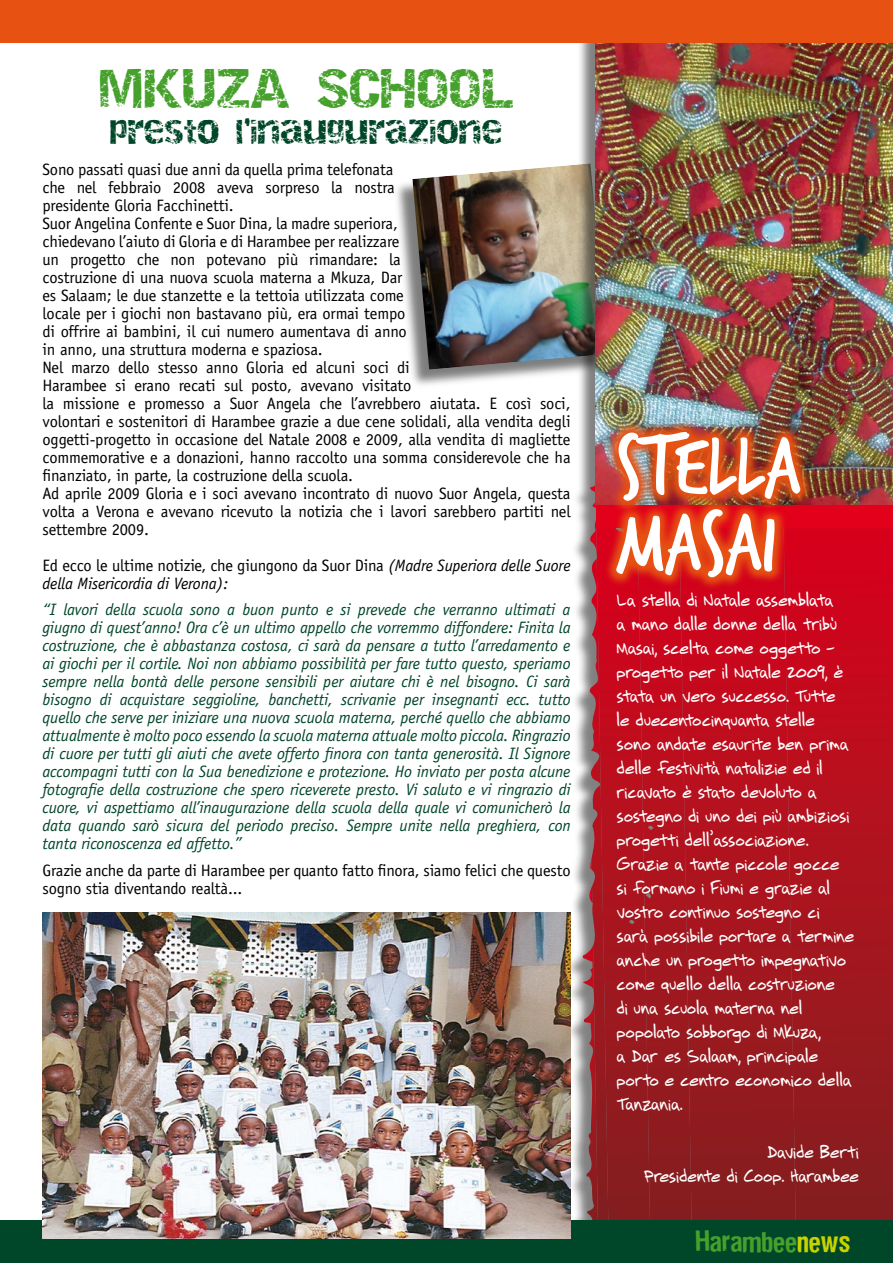
<style>
.page{position:relative;width:893px;height:1263px;background:#fff}
.page>*{position:absolute;margin:0;border:0;box-sizing:border-box;transform-origin:0 0}
.t1{font:90px/76.5px "Trash Hand";color:#fff}
.t2{font:39px "Destroy";color:#45a12b}
.t3{font:27px "Dirtyhouse";color:#45a12b}
.t4{font:24px "Destroy";color:#004629}
.t5{font:18px/24px "Printhouse";letter-spacing:-.03em;color:#fff}
.t6{font:16.5px/18px "Officina Sans";letter-spacing:-.01em;color:#000}
.t7{font:italic 16.5px/18px "Officina Sans";letter-spacing:-.01em;color:#004629;text-align:justify}
.t8{font:italic 16.5px/18px "Officina Sans";letter-spacing:-.01em;color:#000}
.s1{font-family:"Coffeehouse"}
.s2{font-style:normal}
.s3{color:#c8d200}
</style>
<div class="page">
<div style="left:393px;top:165px;width:213px;height:224px;background:#000;opacity:.51"></div>
<img style="left:412px;top:165px;width:152px;height:205px">
<div style="left:564px;top:12px;width:329px;height:1251px;background:#000;opacity:.5"></div>
<svg style="left:583px;top:448px;width:95px;height:772px;background:#a7212b"></svg>
<svg style="left:678px;top:592px;width:105px;height:628px;background:#a9131e"></svg>
<svg style="left:783px;top:528px;width:110px;height:692px;background:#ac121e"></svg>
<img style="left:595px;top:43px;width:298px;height:462px">
<div style="left:0;top:1220px;width:893px;height:43px;background:#004629"></div>
<div style="left:0;top:0;width:893px;height:43px;background:#e75112"></div>
<img style="left:43px;top:913px;width:528px;height:326px">
<img style="left:602px;top:418px;width:212px;height:174px">
<h2 class="t2" style="left:100px;top:64px;width:415px">MKUZA SCHOOL</h2>
<h3 class="t4" style="left:110px;top:117px;width:394px">PRESTO L<span class="s1">’</span>INAUGURAZIONE</h3>
<p class="t6" style="left:43px;top:160px;width:530px">Sono passati quasi due anni da quella prima telefonata<br>che nel febbraio 2008 aveva sorpreso la nostra<br>presidente Gloria Facchinetti.<br>Suor Angelina Confente e Suor Dina, la madre superiora,<br>chiedevano l’aiuto di Gloria e di Harambee per realizzare<br>un progetto che non potevano più rimandare: la<br>costruzione di una nuova scuola materna a Mkuza, Dar<br>es Salaam; le due stanzette e la tettoia utilizzata come<br>locale per i giochi non bastavano più, era ormai tempo<br>di offrire ai bambini, il cui numero aumentava di anno<br>in anno, una struttura moderna e spaziosa.<br>Nel marzo dello stesso anno Gloria ed alcuni soci di<br>Harambee si erano recati sul posto, avevano visitato<br>la missione e promesso a Suor Angela che l’avrebbero aiutata. E così soci, volontari e sostenitori di Harambee grazie a due cene solidali, alla vendita degli oggetti-progetto in occasione del Natale 2008 e 2009, alla vendita di magliette commemorative e a donazioni, hanno raccolto una somma considerevole che ha finanziato, in parte, la costruzione della scuola.<br>Ad aprile 2009 Gloria e i soci avevano incontrato di nuovo Suor Angela, questa volta a Verona e avevano ricevuto la notizia che i lavori sarebbero partiti nel settembre 2009.</p>
<p class="t8" style="left:43px;top:556px;width:530px"><span class="s2">Ed ecco le ultime notizie, che giungono da Suor Dina</span> (Madre Superiora delle Suore della Misericordia di Verona):</p>
<p class="t7" style="left:43px;top:601px;width:530px">“I lavori della scuola sono a buon punto e si prevede che verranno ultimati a giugno di quest’anno! Ora c’è un ultimo appello che vorremmo diffondere: Finita la costruzione, che è abbastanza costosa, ci sarà da pensare a tutto l’arredamento e ai giochi per il cortile. Noi non abbiamo possibilità per fare tutto questo, speriamo sempre nella bontà delle persone sensibili per aiutare chi è nel bisogno. Ci sarà bisogno di acquistare seggioline, banchetti, scrivanie per insegnanti ecc. tutto quello che serve per iniziare una nuova scuola materna, perché quello che abbiamo attualmente è molto poco essendo la scuola materna attuale molto piccola. Ringrazio di cuore per tutti gli aiuti che avete offerto finora con tanta generosità. Il Signore accompagni tutti con la Sua benedizione e protezione. Ho inviato per posta alcune fotografie della costruzione che spero riceverete presto. Vi saluto e vi ringrazio di cuore, vi aspettiamo all’inaugurazione della scuola della quale vi comunicherò la data quando sarò sicura del periodo preciso. Sempre unite nella preghiera, con tanta riconoscenza ed affetto.”</p>
<p class="t6" style="left:43px;top:861px;width:530px">Grazie anche da parte di Harambee per quanto fatto finora, siamo felici che questo sogno stia diventando realtà...</p>
<h1 class="t1" style="left:617px;top:432px;width:185px">STELLA<br>MASAI</h1>
<p class="t5" style="left:617px;top:587px;width:239px">La stella di Natale assemblata<br>a mano dalle donne della tribù<br>Masai, scelta come oggetto - progetto per il Natale 2009, è stata un vero successo. Tutte<br>le duecentocinquanta stelle<br>sono andate esaurite ben prima delle festività natalizie ed il ricavato è stato devoluto a sostegno di uno dei più ambiziosi progetti dell’associazione.<br>Grazie a tante piccole gocce si formano i Fiumi e grazie al vostro continuo sostegno ci sarà possibile portare a termine anche un progetto impegnativo come quello della costruzione<br>di una scuola materna nel popolato sobborgo di Mkuza,<br>a Dar es Salaam, principale porto e centro economico della<br>Tanzania.</p>
<p class="t5" style="left:644px;top:1139px;width:217px;text-align:right">Davide Berti<br>Presidente di Coop. Harambee</p>
<h3 class="t3" style="left:695px;top:1223px;width:157px">Harambee<span class="s3">news</span></h3>
</div>
